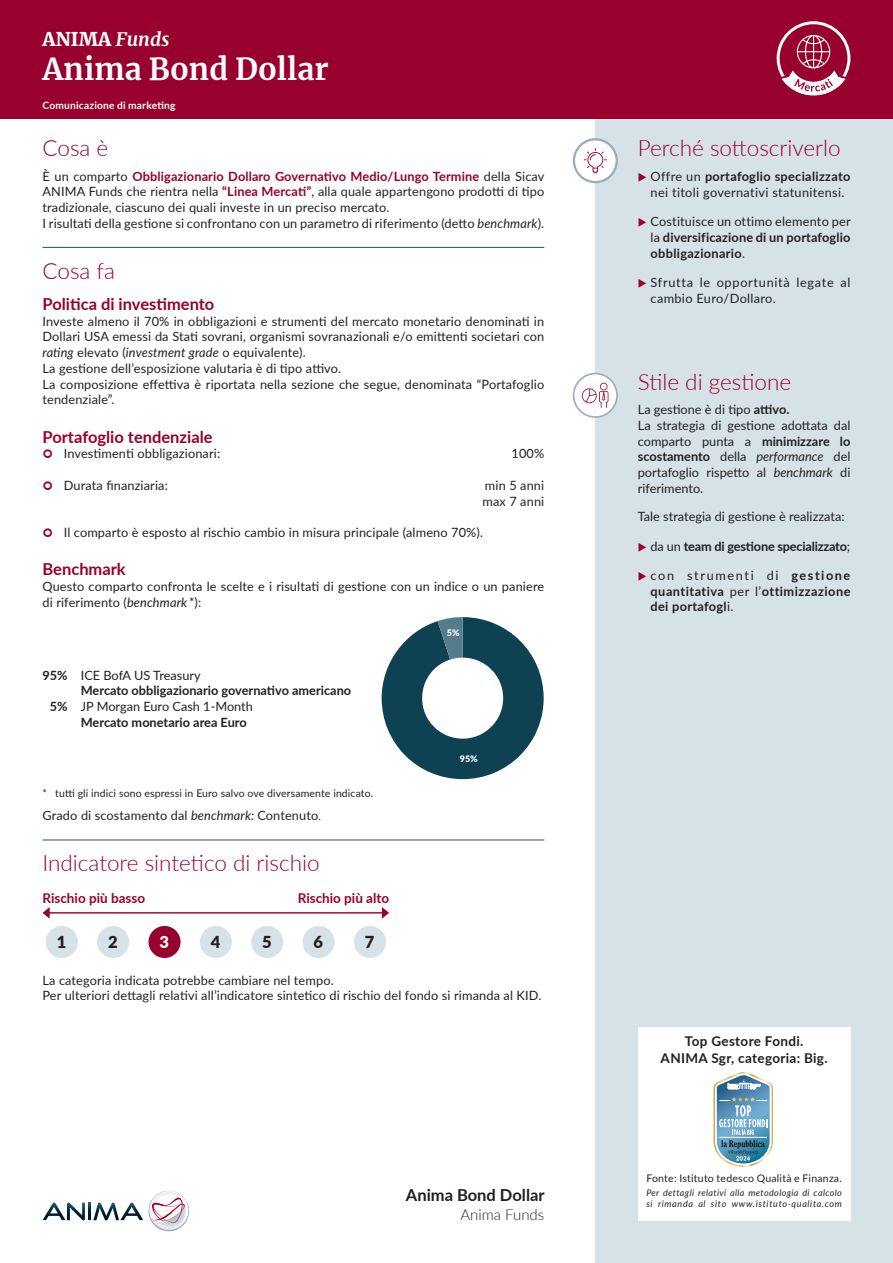
<style>
.page{position:relative;width:893px;height:1263px;background:#fff}
.page>*{position:absolute;margin:0;border:0;box-sizing:border-box;transform-origin:0 0}
.t1{font:700 30px "Merriweather";color:#fff}
.t2{font:300 22.5px "Lato";color:#98012d}
.t3{font:900 18.75px "Merriweather";color:#fff}
.t4{font:700 16.5px "Lato";color:#98012d}
.t5{font:700 16.5px "Lato";color:#231f20}
.t6{font:900 16.5px "Lato";color:#231f20}
.t7{font:900 16.5px "Lato";color:#fff}
.t8{font:300 15px "Lato";color:#231f20}
.t9{font:700 13.5px/17.1px "Lato";letter-spacing:.025em;color:#231f20;text-align:center}
.t10{font:700 13.5px "Lato";color:#98012d}
.t11{font:12.75px/15.8px "Lato";letter-spacing:.01em;color:#231f20}
.t12{font:700 12.75px/15.8px "Lato";color:#231f20;text-align:justify}
.t13{font:12.75px/15.8px "Lato";letter-spacing:.055em;color:#231f20}
.t14{font:10.5px "Lato";letter-spacing:.01em;color:#231f20}
.t15{font:700 10.2px "Lato";letter-spacing:.02em;color:#fff}
.t16{font:italic 9px/10.5px "Lato";letter-spacing:.045em;color:#231f20}
.t17{font:900 9px "Lato";color:#fff}
.s1{font-weight:700;font-style:italic}
.s2{font-weight:700;color:#98012d}
.s3{font-style:italic}
.s4{font-weight:700}
.s5{font-size:10.5px}
.s6{color:#98012d}
.s7{font-weight:400}
</style>
<div class="page">
<div style="left:595px;top:0;width:298px;height:1263px;background:#d7e2e8"></div>
<div style="left:0;top:0;width:893px;height:119px;background:#98012d"></div>
<svg style="left:574px;top:139px;width:43px;height:43px"></svg>
<div style="left:573px;top:138px;width:45px;height:45px;border:2px solid #9cabb5;border-radius:50%"></div>
<svg style="left:584px;top:148px;width:23px;height:25px"></svg>
<svg style="left:777px;top:22px;width:72px;height:72px"></svg>
<div style="left:777px;top:21px;width:73px;height:74px;border:3px solid #fff;border-radius:50%"></div>
<svg style="left:778px;top:35px;width:71px;height:61px"></svg>
<svg style="left:43px;top:1202px;width:42px;height:18px"></svg>
<svg style="left:88px;top:1202px;width:3px;height:18px"></svg>
<svg style="left:93px;top:1190px;width:97px;height:42px"></svg>
<hr style="left:43px;top:247px;width:501px;height:1px;background:#265567">
<hr style="left:43px;top:840px;width:501px;height:1px;background:#265567">
<svg style="left:382px;top:617px;width:162px;height:162px"></svg>
<div style="left:422px;top:658px;width:81px;height:81px;background:#fff;border-radius:50%"></div>
<hr style="left:46px;top:912px;width:340px;height:1px;background:#98012d">
<svg style="left:43px;top:907px;width:7px;height:12px"></svg>
<svg style="left:382px;top:907px;width:7px;height:12px"></svg>
<div style="left:46px;top:926px;width:32px;height:32px;background:#d7e2e8;border-radius:50%"></div>
<div style="left:97px;top:926px;width:32px;height:32px;background:#d7e2e8;border-radius:50%"></div>
<div style="left:148px;top:926px;width:33px;height:32px;background:#98012d;border-radius:50%"></div>
<div style="left:200px;top:926px;width:32px;height:32px;background:#d7e2e8;border-radius:50%"></div>
<div style="left:251px;top:926px;width:32px;height:32px;background:#d7e2e8;border-radius:50%"></div>
<div style="left:303px;top:926px;width:32px;height:32px;background:#d7e2e8;border-radius:50%"></div>
<div style="left:354px;top:926px;width:32px;height:32px;background:#d7e2e8;border-radius:50%"></div>
<svg style="left:573px;top:373px;width:45px;height:45px"></svg>
<div style="left:638px;top:1027px;width:212px;height:193px;background:#fff"></div>
<svg style="left:713px;top:1072px;width:60px;height:95px"></svg>
<h3 class="t3" style="left:43px;top:26px;width:128px">ANIMA <span class="s1">Funds</span></h3>
<h1 class="t1" style="left:43px;top:49px;width:287px">Anima Bond Dollar</h1>
<p class="t15" style="left:43px;top:98px;width:135px">Comunicazione di marketing</p>
<h2 class="t2" style="left:43px;top:133px;width:67px">Cosa è</h2>
<p class="t11" style="left:43px;top:168px;width:503px">È un comparto <span class="s2">Obbligazionario Dollaro Governativo Medio/Lungo Termine</span> della Sicav ANIMA Funds che rientra nella <span class="s2">“Linea Mercati”</span>, alla quale appartengono prodotti di tipo tradizionale, ciascuno dei quali investe in un preciso mercato.<br>I risultati della gestione si confrontano con un parametro di riferimento (detto <span class="s3">benchmark</span>).</p>
<h2 class="t2" style="left:43px;top:255px;width:74px">Cosa fa</h2>
<p class="t4" style="left:43px;top:292px;width:173px">Politica di investimento</p>
<p class="t11" style="left:43px;top:313px;width:503px">Investe almeno il 70% in obbligazioni e strumenti del mercato monetario denominati in Dollari USA emessi da Stati sovrani, organismi sovranazionali e/o emittenti societari con <span class="s3">rating</span> elevato (<span class="s3">investment grade</span> o equivalente).<br>La gestione dell’esposizione valutaria è di tipo attivo.<br>La composizione effettiva è riportata nella sezione che segue, denominata “Portafoglio tendenziale”.</p>
<p class="t4" style="left:43px;top:424px;width:172px">Portafoglio tendenziale</p>
<p class="t11" style="left:64px;top:445px;width:158px">Investimenti obbligazionari:</p>
<p class="t11" style="left:511px;top:445px;width:34px">100%</p>
<p class="t11" style="left:64px;top:477px;width:106px">Durata finanziaria:</p>
<p class="t11" style="left:482px;top:477px;width:63px">min 5 anni max 7 anni</p>
<p class="t11" style="left:64px;top:524px;width:421px">Il comparto è esposto al rischio cambio in misura principale (almeno 70%).</p>
<p class="t4" style="left:43px;top:557px;width:85px">Benchmark</p>
<p class="t11" style="left:43px;top:578px;width:503px">Questo comparto confronta le scelte e i risultati di gestione con un indice o un paniere di riferimento (<span class="s3">benchmark</span> *):</p>
<p class="t11" style="left:43px;top:667px;width:160px"><span class="s4">95%</span> ICE BofA US Treasury</p>
<p class="t12" style="left:81px;top:682px;width:272px">Mercato obbligazionario governativo americano</p>
<p class="t11" style="left:50px;top:698px;width:205px"><span class="s4">5%</span> JP Morgan Euro Cash 1-Month</p>
<p class="t12" style="left:81px;top:714px;width:168px">Mercato monetario area Euro</p>
<p class="t17" style="left:447px;top:626px;width:14px">5%</p>
<p class="t17" style="left:460px;top:751px;width:19px">95%</p>
<p class="t14" style="left:43px;top:786px;width:332px">* tutti gli indici sono espressi in Euro salvo ove diversamente indicato.</p>
<p class="t11" style="left:43px;top:807px;width:280px">Grado di scostamento dal <span class="s3">benchmark:</span> Contenuto<span class="s5">.</span></p>
<h2 class="t2" style="left:43px;top:848px;width:279px">Indicatore sintetico di rischio</h2>
<p class="t10" style="left:43px;top:888px;width:104px">Rischio più basso</p>
<p class="t10" style="left:298px;top:888px;width:93px">Rischio più alto</p>
<p class="t6" style="left:57px;top:930px;width:11px">1</p>
<p class="t6" style="left:108px;top:930px;width:11px">2</p>
<p class="t7" style="left:159px;top:930px;width:11px">3</p>
<p class="t6" style="left:211px;top:930px;width:11px">4</p>
<p class="t6" style="left:262px;top:930px;width:11px">5</p>
<p class="t6" style="left:314px;top:930px;width:11px">6</p>
<p class="t6" style="left:365px;top:930px;width:11px">7</p>
<p class="t11" style="left:43px;top:971px;width:500px">La categoria indicata potrebbe cambiare nel tempo.<br>Per ulteriori dettagli relativi all’indicatore sintetico di rischio del fondo si rimanda al KID.</p>
<p class="t5" style="left:406px;top:1183px;width:140px">Anima Bond Dollar</p>
<p class="t8" style="left:460px;top:1204px;width:85px">Anima Funds</p>
<h2 class="t2" style="left:638px;top:133px;width:204px">Perché sottoscriverlo</h2>
<p class="t11" style="left:638px;top:168px;width:214px;text-align:center"><span class="s6">◆</span> Offre un <span class="s4">portafoglio specializzato </span>nei titoli governativi statunitensi.</p>
<p class="t12" style="left:651px;top:213px;width:202px;text-indent:-13px"><span class="s6">◆</span> <span class="s7">Costituisce un ottimo elemento per la</span> diversificazione di un portafoglio obbligazionario<span class="s7">.</span></p>
<p class="t13" style="left:651px;top:274px;width:201px;text-indent:-13px"><span class="s6">◆</span> Sfrutta le opportunità legate al cambio Euro/Dollaro.</p>
<h2 class="t2" style="left:638px;top:366px;width:155px">Stile di gestione</h2>
<p class="t11" style="left:638px;top:401px;width:214px">La gestione è di tipo <span class="s4">attivo.<br></span>La strategia di gestione adottata dal comparto punta a <span class="s4">minimizzare lo scostamento</span> della <span class="s3">performance</span> del portafoglio rispetto al <span class="s3">benchmark</span> di riferimento.</p>
<p class="t11" style="left:638px;top:508px;width:208px">Tale strategia di gestione è realizzata:</p>
<p class="t12" style="left:638px;top:538px;width:214px"><span class="s6">◆</span> <span class="s7">da un</span> team di gestione specializzato<span class="s7">;</span></p>
<p class="t12" style="left:651px;top:567px;width:201px;text-indent:-13px"><span class="s6">◆</span> <span class="s7">con strumenti di</span> gestione quantitativa <span class="s7">per l’</span>ottimizzazione dei portafogl<span class="s7">i.</span></p>
<p class="t9" style="left:661px;top:1032px;width:168px">Top Gestore Fondi.<br>ANIMA Sgr, categoria: Big.</p>
<p class="t14" style="left:646px;top:1170px;width:197px">Fonte: Istituto tedesco Qualità e Finanza.</p>
<p class="t16" style="left:646px;top:1187px;width:197px">Per dettagli relativi alla metodologia di calcolo si rimanda al sito www.istituto-qualita.com</p>
</div>
